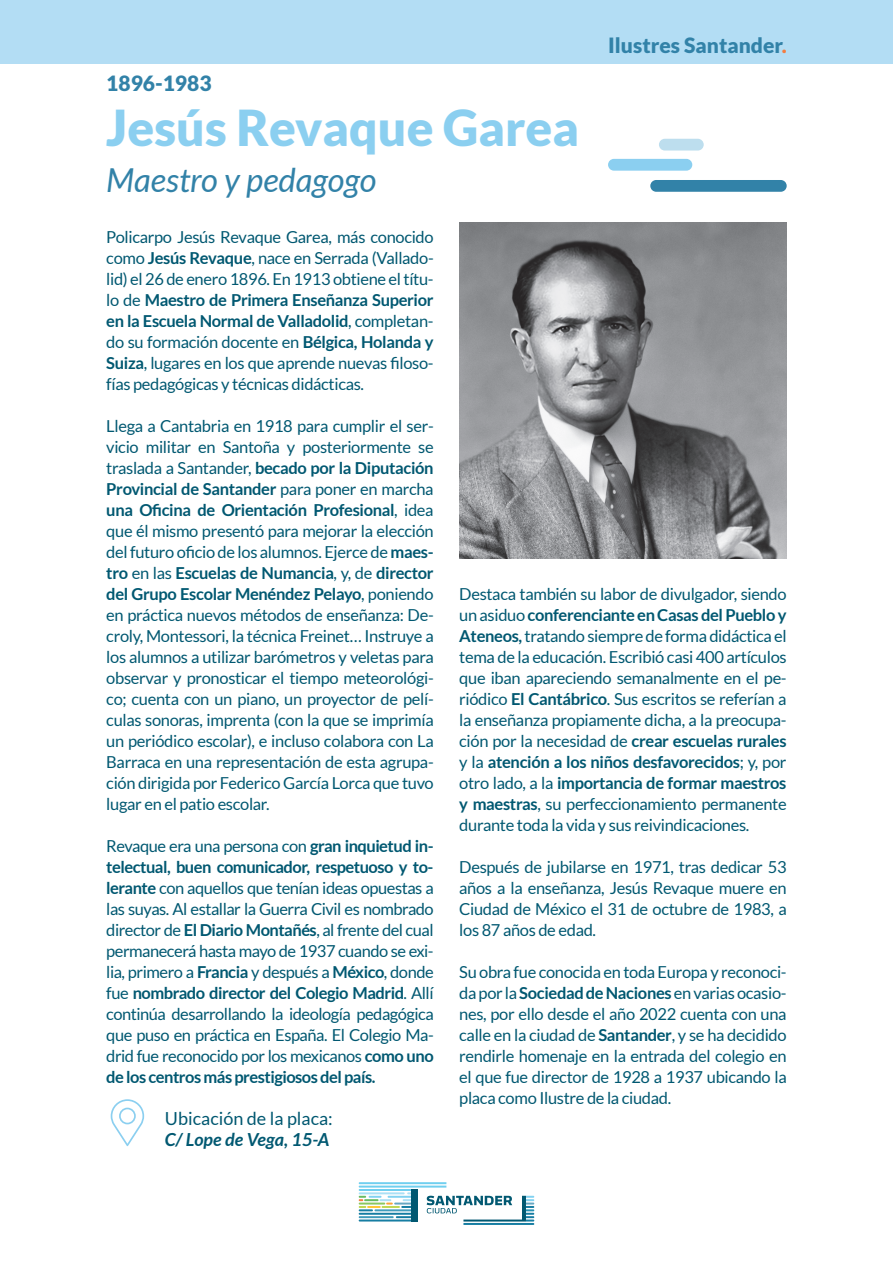
<style>
.page{position:relative;width:893px;height:1263px;background:#fff}
.page>*{position:absolute;margin:0;border:0;box-sizing:border-box;transform-origin:0 0}
.t1{font:900 49.5px "Lato";color:#8bcff0}
.t2{font:italic 33px "Lato";color:#3282a8}
.t3{font:900 21px "Lato";color:#3282a8}
.t4{font:18px "Lato";color:#015871}
.t5{font:italic 700 18px "Lato";color:#015871}
.t6{font:16.5px/21px "Lato";letter-spacing:-.02em;color:#015871;text-align:justify}
.s1{color:#f47d41}
.s2{font-weight:700}
</style>
<div class="page">
<div style="left:0;top:0;width:893px;height:64px;background:#b3ddf4"></div>
<svg style="left:359px;top:1182px;width:175px;height:43px"></svg>
<img style="left:459px;top:222px;width:328px;height:336px">
<svg style="left:111px;top:1099px;width:33px;height:47px"></svg>
<div style="left:650px;top:180px;width:137px;height:12px;background:#3282a8;border-radius:6px"></div>
<div style="left:608px;top:159px;width:84px;height:12px;background:#8bcff0;border-radius:6px"></div>
<div style="left:659px;top:139px;width:45px;height:12px;background:#bddeee;border-radius:6px"></div>
<p class="t3" style="left:106px;top:71px;width:107px">1896-1983</p>
<p class="t3" style="left:608px;top:33px;width:180px">Ilustres Santander<span class="s1">.</span></p>
<h1 class="t1" style="left:106px;top:99px;width:474px">Jesús Revaque Garea</h1>
<h2 class="t2" style="left:106px;top:161px;width:272px">Maestro y pedagogo</h2>
<p class="t6" style="left:106px;top:226px;width:329px">Policarpo Jesús Revaque Garea, más conocido como <span class="s2">Jesús Revaque</span>, nace en Serrada (Vallado&shy;lid) el 26 de enero 1896. En 1913 obtiene el títu&shy;lo de <span class="s2">Maestro de Primera Enseñanza Superior en la Escuela Normal de Valladolid</span>, completan&shy;do su formación docente en <span class="s2">Bélgica, Holanda y Suiza</span>, lugares en los que aprende nuevas filoso&shy;fías pedagógicas y técnicas didácticas.</p>
<p class="t6" style="left:106px;top:415px;width:329px">Llega a Cantabria en 1918 para cumplir el ser&shy;vicio militar en Santoña y posteriormente se traslada a Santander, <span class="s2">becado por la Diputación Provincial de Santander</span> para poner en marcha <span class="s2">una Oficina de Orientación Profesional</span>, idea que él mismo presentó para mejorar la elección del futuro oficio de los alumnos. Ejerce de <span class="s2">maes&shy;tro</span> en las <span class="s2">Escuelas de Numancia</span>, y, de <span class="s2">director del Grupo Escolar Menéndez Pelayo</span>, poniendo en práctica nuevos métodos de enseñanza: De&shy;croly, Montessori, la técnica Freinet… Instruye a los alumnos a utilizar barómetros y veletas para observar y pronosticar el tiempo meteorológi&shy;co; cuenta con un piano, un proyector de pelí&shy;culas sonoras, imprenta (con la que se imprimía un periódico escolar), e incluso colabora con La Barraca en una representación de esta agrupa&shy;ción dirigida por Federico García Lorca que tuvo lugar en el patio escolar.</p>
<p class="t6" style="left:106px;top:836px;width:329px">Revaque era una persona con <span class="s2">gran inquietud in&shy;telectual, buen comunicador, respetuoso y to&shy;lerante</span> con aquellos que tenían ideas opuestas a las suyas. Al estallar la Guerra Civil es nombrado director de <span class="s2">El Diario Montañés</span>, al frente del cual permanecerá hasta mayo de 1937 cuando se exi&shy;lia, primero a <span class="s2">Francia</span> y después a <span class="s2">México</span>, donde fue <span class="s2">nombrado director del Colegio Madrid</span>. Allí continúa desarrollando la ideología pedagógica que puso en práctica en España. El Colegio Ma&shy;drid fue reconocido por los mexicanos <span class="s2">como uno de los centros más prestigiosos del país.</span></p>
<p class="t6" style="left:459px;top:584px;width:329px">Destaca también su labor de divulgador, siendo un asiduo <span class="s2">conferenciante en Casas del Pueblo y Ateneos,</span> tratando siempre de forma didáctica el tema de la educación. Escribió casi 400 artículos que iban apareciendo semanalmente en el pe&shy;riódico <span class="s2">El Cantábrico</span>. Sus escritos se referían a la enseñanza propiamente dicha, a la preocupa&shy;ción por la necesidad de <span class="s2">crear escuelas rurales </span>y la <span class="s2">atención a los niños desfavorecidos</span>; y, por otro lado, a la <span class="s2">importancia de formar maestros y maestras</span>, su perfeccionamiento permanente durante toda la vida y sus reivindicaciones.</p>
<p class="t6" style="left:459px;top:857px;width:329px">Después de jubilarse en 1971, tras dedicar 53 años a la enseñanza, Jesús Revaque muere en Ciudad de México el 31 de octubre de 1983, a los 87 años de edad.</p>
<p class="t6" style="left:459px;top:962px;width:329px">Su obra fue conocida en toda Europa y reconoci&shy;da por la <span class="s2">Sociedad de Naciones</span> en varias ocasio&shy;nes, por ello desde el año 2022 cuenta con una calle en la ciudad de <span class="s2">Santander</span>, y se ha decidido rendirle homenaje en la entrada del colegio en el que fue director de 1928 a 1937 ubicando la placa como Ilustre de la ciudad.</p>
<p class="t4" style="left:165px;top:1108px;width:169px">Ubicación de la placa:</p>
<p class="t5" style="left:165px;top:1129px;width:166px">C/ Lope de Vega, 15-A</p>
</div>
